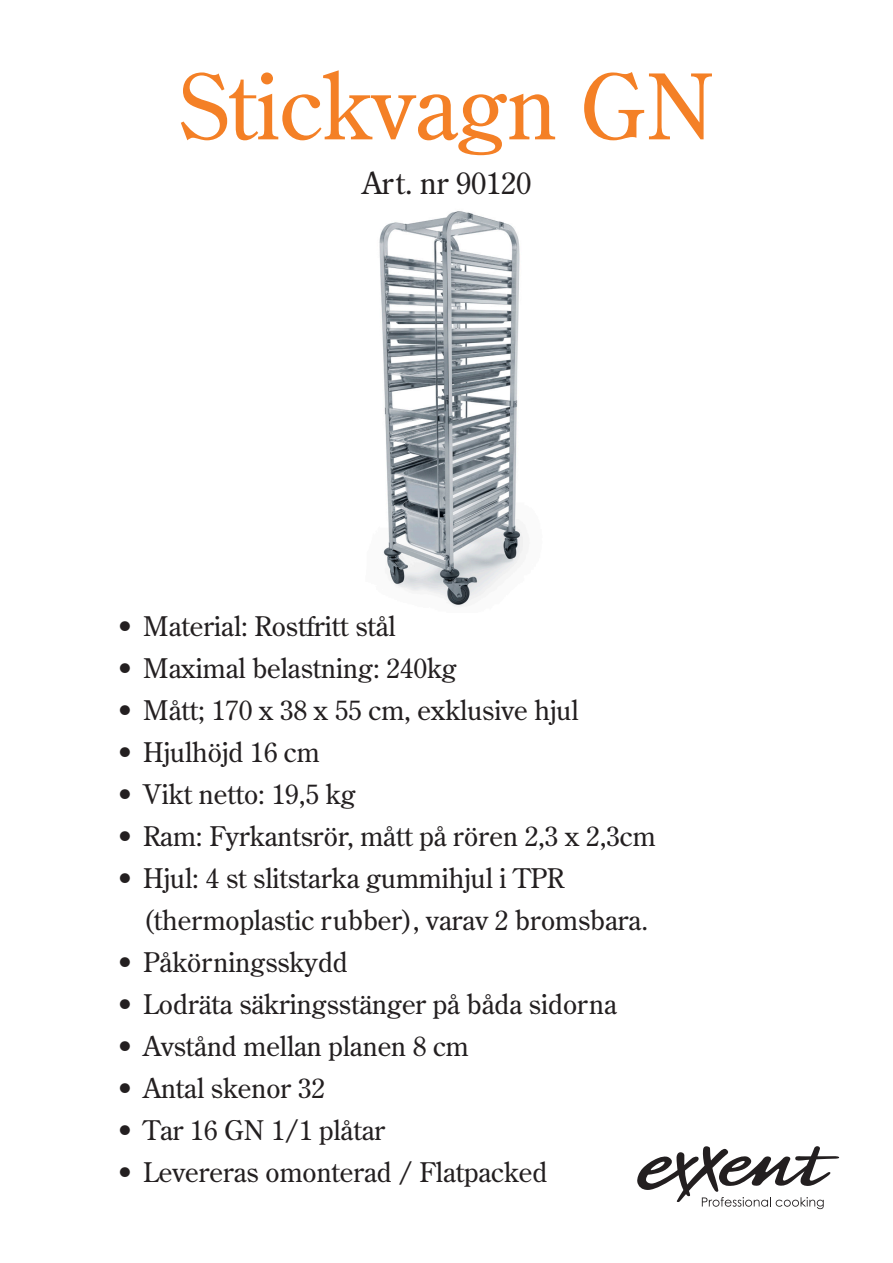
<style>
.page{position:relative;width:893px;height:1263px;background:#fff}
.page>*{position:absolute;margin:0;border:0;box-sizing:border-box;transform-origin:0 0}
.t1{font:90px "Century Old Style Std";color:#f48026}
.t2{font:30px "Century Old Style Std";color:#231f20}
.t3{font:27px/42px "Century Old Style Std";color:#231f20}
</style>
<div class="page">
<svg style="left:637px;top:1146px;width:202px;height:63px"></svg>
<img style="left:379px;top:211px;width:144px;height:396px">
<p class="t1" style="left:179px;top:49px;width:538px">Stickvagn GN</p>
<p class="t2" style="left:362px;top:164px;width:170px">Art. nr 90120</p>
<p class="t3" style="left:116px;top:605px;width:281px">• Material: Rostfritt stål</p>
<p class="t3" style="left:116px;top:647px;width:342px">• Maximal belastning: 240kg</p>
<p class="t3" style="left:116px;top:689px;width:464px">• Mått; 170 x 38 x 55 cm, exklusive hjul</p>
<p class="t3" style="left:116px;top:731px;width:205px">• Hjulhöjd 16 cm</p>
<p class="t3" style="left:116px;top:773px;width:241px">• Vikt netto: 19,5 kg</p>
<p class="t3" style="left:116px;top:815px;width:541px">• Ram: Fyrkantsrör, mått på rören 2,3 x 2,3cm</p>
<p class="t3" style="left:143px;top:857px;width:506px;text-indent:-27px">• Hjul: 4 st slitstarka gummihjul i TPR (thermoplastic rubber), varav 2 bromsbara.</p>
<p class="t3" style="left:116px;top:941px;width:233px">• Påkörningsskydd</p>
<p class="t3" style="left:116px;top:983px;width:502px">• Lodräta säkringsstänger på båda sidorna</p>
<p class="t3" style="left:116px;top:1025px;width:354px">• Avstånd mellan planen 8 cm</p>
<p class="t3" style="left:116px;top:1067px;width:210px">• Antal skenor 32</p>
<p class="t3" style="left:116px;top:1109px;width:271px">• Tar 16 GN 1/1 plåtar</p>
<p class="t3" style="left:116px;top:1151px;width:433px">• Levereras omonterad / Flatpacked</p>
</div>
